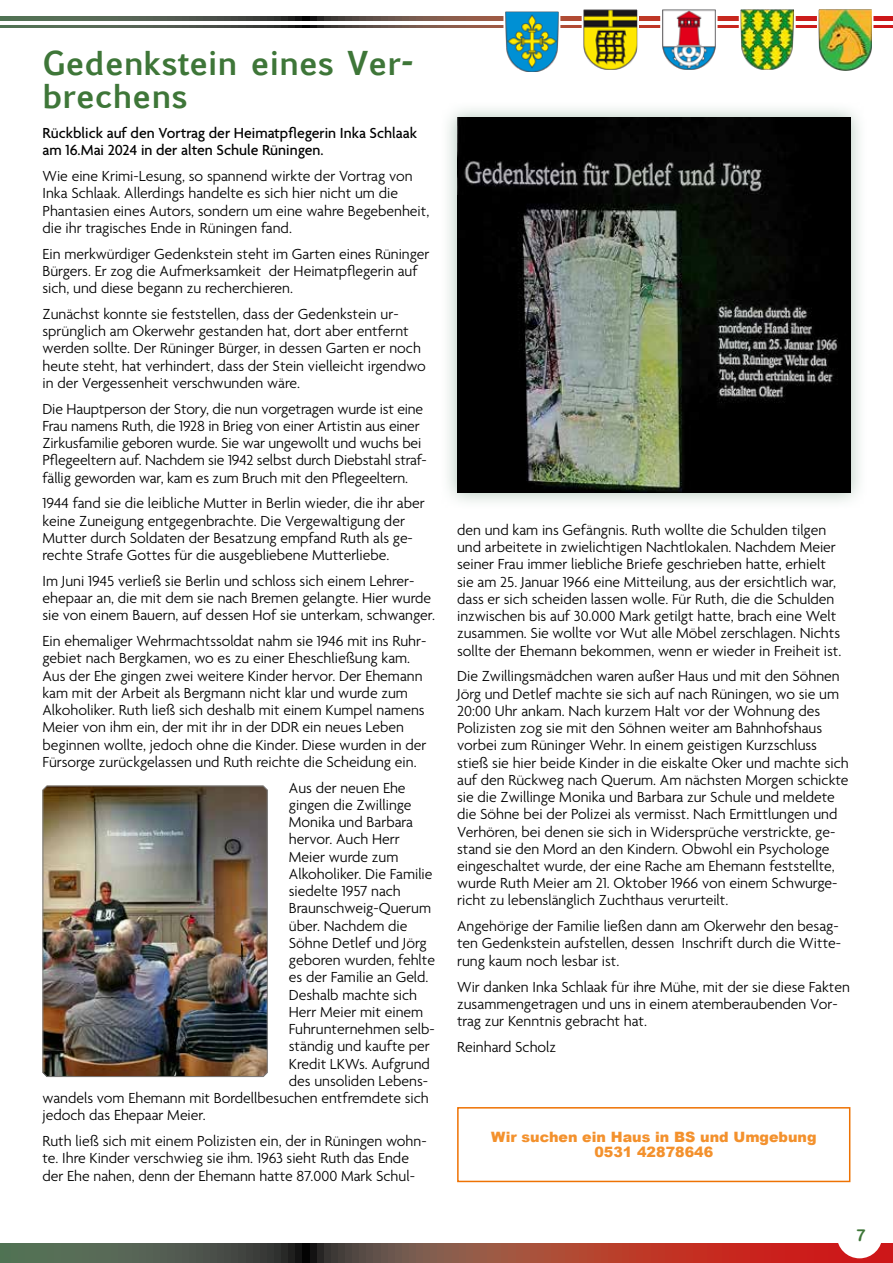
<style>
.page{position:relative;width:893px;height:1263px;background:#fff}
.page>*{position:absolute;margin:0;border:0;box-sizing:border-box;transform-origin:0 0}
.t1{font:700 31.5px/33px "Euphemia UCAS";color:#3e7638}
.t2{font:16.5px "Arial Rounded MT Bold";color:#3e7638}
.t3{font:300 15.75px/17.2px "Agenda";color:#000}
.t4{font:500 15.75px/17.2px "Agenda";color:#000}
.t5{font:900 14.25px/15px "Arial";color:#f3912d;text-align:center}
</style>
<div class="page">
<svg style="left:0;top:1243px;width:893px;height:20px;background:#834639"></svg>
<svg style="left:0;top:17px;width:893px;height:4px;background:#6a4d41"></svg>
<svg style="left:0;top:26px;width:893px;height:2px"></svg>
<img style="left:742px;top:11px;width:51px;height:58px">
<div style="left:739px;top:8px;width:57px;height:64px;border:2px solid #fff"></div>
<img style="left:820px;top:11px;width:50px;height:60px">
<div style="left:817px;top:8px;width:56px;height:66px;border:2px solid #fff"></div>
<img style="left:663px;top:11px;width:51px;height:58px">
<div style="left:660px;top:8px;width:57px;height:64px;border:2px solid #fff"></div>
<img style="left:506px;top:13px;width:51px;height:58px">
<div style="left:503px;top:10px;width:57px;height:64px;border:2px solid #fff"></div>
<img style="left:585px;top:11px;width:51px;height:58px">
<div style="left:582px;top:8px;width:57px;height:64px;border:2px solid #fff"></div>
<div style="left:837px;top:1213px;width:45px;height:45px;background:#fff;border-radius:50%"></div>
<img style="left:42px;top:785px;width:226px;height:292px">
<div style="left:440px;top:101px;width:427px;height:408px;background:#98b5a3;opacity:.75"></div>
<img style="left:457px;top:118px;width:393px;height:375px">
<div style="left:457px;top:1107px;width:393px;height:75px;border:2px solid #ee7203"></div>
<h1 class="t1" style="left:43px;top:46px;width:372px">Gedenkstein eines Ver&shy;brechens</h1>
<p class="t4" style="left:43px;top:125px;width:376px">Rückblick auf den Vortrag der Heimatpflegerin Inka Schlaak am 16.Mai 2024 in der alten Schule Rüningen.</p>
<p class="t3" style="left:43px;top:168px;width:388px">Wie eine Krimi-Lesung, so spannend wirkte der Vortrag von Inka Schlaak. Allerdings handelte es sich hier nicht um die Phantasien eines Autors, sondern um eine wahre Begebenheit, die ihr tragisches Ende in Rüningen fand.</p>
<p class="t3" style="left:43px;top:246px;width:388px">Ein merkwürdiger Gedenkstein steht im Garten eines Rüninger<br>Bürgers. Er zog die Aufmerksamkeit der Heimatpflegerin auf sich, und diese begann zu recherchieren.</p>
<p class="t3" style="left:43px;top:306px;width:385px">Zunächst konnte sie feststellen, dass der Gedenkstein ur&shy;sprünglich am Okerwehr gestanden hat, dort aber entfernt werden sollte. Der Rüninger Bürger, in dessen Garten er noch heute steht, hat verhindert, dass der Stein vielleicht irgendwo in der Vergessenheit verschwunden wäre.</p>
<p class="t3" style="left:43px;top:401px;width:386px">Die Hauptperson der Story, die nun vorgetragen wurde ist eine Frau namens Ruth, die 1928 in Brieg von einer Artistin aus einer Zirkusfamilie geboren wurde. Sie war ungewollt und wuchs bei Pflegeeltern auf. Nachdem sie 1942 selbst durch Diebstahl straf&shy;fällig geworden war, kam es zum Bruch mit den Pflegeeltern.</p>
<p class="t3" style="left:43px;top:496px;width:384px">1944 fand sie die leibliche Mutter in Berlin wieder, die ihr aber keine Zuneigung entgegenbrachte. Die Vergewaltigung der Mutter durch Soldaten der Besatzung empfand Ruth als ge&shy;rechte Strafe Gottes für die ausgebliebene Mutterliebe.</p>
<p class="t3" style="left:43px;top:573px;width:394px">Im Juni 1945 verließ sie Berlin und schloss sich einem Lehrer&shy;ehepaar an, die mit dem sie nach Bremen gelangte. Hier wurde sie von einem Bauern, auf dessen Hof sie unterkam, schwanger.</p>
<p class="t3" style="left:43px;top:633px;width:385px">Ein ehemaliger Wehrmachtssoldat nahm sie 1946 mit ins Ruhr&shy;gebiet nach Bergkamen, wo es zu einer Eheschließung kam.<br>Aus der Ehe gingen zwei weitere Kinder hervor. Der Ehemann kam mit der Arbeit als Bergmann nicht klar und wurde zum Alkoholiker. Ruth ließ sich deshalb mit einem Kumpel namens Meier von ihm ein, der mit ihr in der DDR ein neues Leben beginnen wollte, jedoch ohne die Kinder. Diese wurden in der Fürsorge zurückgelassen und Ruth reichte die Scheidung ein.</p>
<p class="t3" style="left:289px;top:780px;width:118px">Aus der neuen Ehe</p>
<p class="t3" style="left:289px;top:797px;width:124px">gingen die Zwillinge</p>
<p class="t3" style="left:289px;top:814px;width:125px">Monika und Barbara</p>
<p class="t3" style="left:289px;top:832px;width:113px">hervor. Auch Herr</p>
<p class="t3" style="left:289px;top:849px;width:111px">Meier wurde zum</p>
<p class="t3" style="left:289px;top:866px;width:145px">Alkoholiker. Die Familie</p>
<p class="t3" style="left:289px;top:883px;width:113px">siedelte 1957 nach</p>
<p class="t3" style="left:289px;top:901px;width:144px">Braunschweig-Querum</p>
<p class="t3" style="left:289px;top:918px;width:120px">über. Nachdem die</p>
<p class="t3" style="left:289px;top:935px;width:139px">Söhne Detlef und Jörg</p>
<p class="t3" style="left:289px;top:952px;width:148px">geboren wurden, fehlte</p>
<p class="t3" style="left:289px;top:970px;width:141px">es der Familie an Geld.</p>
<p class="t3" style="left:289px;top:987px;width:130px">Deshalb machte sich</p>
<p class="t3" style="left:289px;top:1004px;width:136px">Herr Meier mit einem</p>
<p class="t3" style="left:289px;top:1021px;width:147px">Fuhrunternehmen selb-</p>
<p class="t3" style="left:289px;top:1039px;width:142px">ständig und kaufte per</p>
<p class="t3" style="left:289px;top:1056px;width:143px">Kredit LKWs. Aufgrund</p>
<p class="t3" style="left:289px;top:1073px;width:141px">des unsoliden Lebens-</p>
<p class="t3" style="left:43px;top:1090px;width:388px">wandels vom Ehemann mit Bordellbesuchen entfremdete sich</p>
<p class="t3" style="left:43px;top:1108px;width:165px">jedoch das Ehepaar Meier.</p>
<p class="t3" style="left:43px;top:1133px;width:386px">Ruth ließ sich mit einem Polizisten ein, der in Rüningen wohn&shy;te. Ihre Kinder verschwieg sie ihm. 1963 sieht Ruth das Ende der Ehe nahen, denn der Ehemann hatte 87.000 Mark Schul-</p>
<p class="t3" style="left:457px;top:522px;width:386px">den und kam ins Gefängnis. Ruth wollte die Schulden tilgen und arbeitete in zwielichtigen Nachtlokalen. Nachdem Meier seiner Frau immer liebliche Briefe geschrieben hatte, erhielt sie am 25. Januar 1966 eine Mitteilung, aus der ersichtlich war, dass er sich scheiden lassen wolle. Für Ruth, die die Schulden inzwischen bis auf 30.000 Mark getilgt hatte, brach eine Welt zusammen. Sie wollte vor Wut alle Möbel zerschlagen. Nichts sollte der Ehemann bekommen, wenn er wieder in Freiheit ist.</p>
<p class="t3" style="left:457px;top:668px;width:393px">Die Zwillingsmädchen waren außer Haus und mit den Söhnen Jörg und Detlef machte sie sich auf nach Rüningen, wo sie um 20:00 Uhr ankam. Nach kurzem Halt vor der Wohnung des Polizisten zog sie mit den Söhnen weiter am Bahnhofshaus vorbei zum Rüninger Wehr. In einem geistigen Kurzschluss stieß sie hier beide Kinder in die eiskalte Oker und machte sich auf den Rückweg nach Querum. Am nächsten Morgen schickte sie die Zwillinge Monika und Barbara zur Schule und meldete die Söhne bei der Polizei als vermisst. Nach Ermittlungen und Verhören, bei denen sie sich in Widersprüche verstrickte, ge&shy;stand sie den Mord an den Kindern. Obwohl ein Psychologe eingeschaltet wurde, der eine Rache am Ehemann feststellte, wurde Ruth Meier am 21. Oktober 1966 von einem Schwurge&shy;richt zu lebenslänglich Zuchthaus verurteilt.</p>
<p class="t3" style="left:457px;top:918px;width:385px">Angehörige der Familie ließen dann am Okerwehr den besag&shy;ten Gedenkstein aufstellen, dessen Inschrift durch die Witte&shy;rung kaum noch lesbar ist.</p>
<p class="t3" style="left:457px;top:979px;width:394px">Wir danken Inka Schlaak für ihre Mühe, mit der sie diese Fakten zusammengetragen und uns in einem atemberaubenden Vor&shy;trag zur Kenntnis gebracht hat.</p>
<p class="t3" style="left:457px;top:1039px;width:101px">Reinhard Scholz</p>
<p class="t5" style="left:491px;top:1129px;width:327px">Wir suchen ein Haus in BS und Umgebung<br>0531 42878646</p>
<p class="t2" style="left:856px;top:1226px;width:11px">7</p>
</div>
